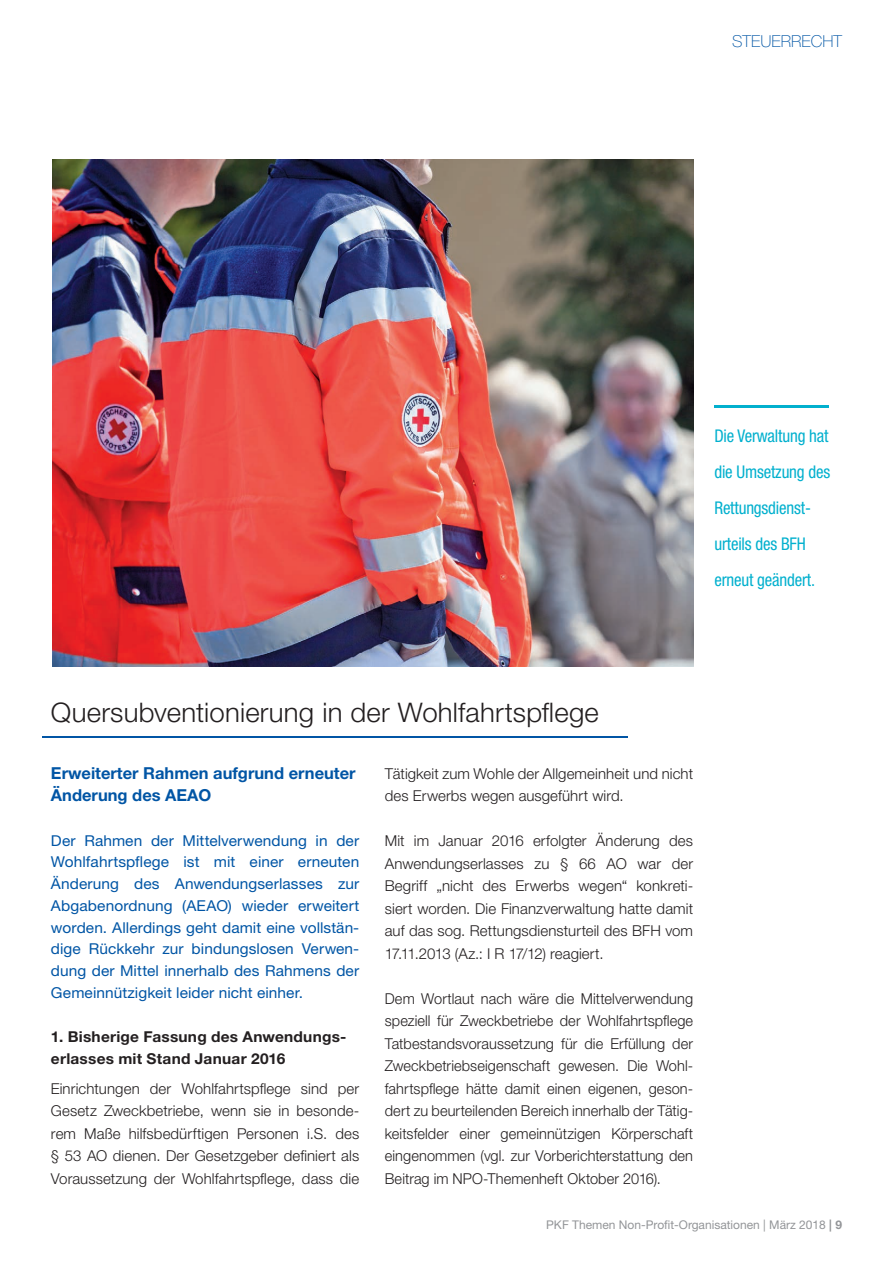
<style>
.page{position:relative;width:893px;height:1263px;background:#fff}
.page>*{position:absolute;margin:0;border:0;box-sizing:border-box;transform-origin:0 0}
.t1{font:300 27px "Helvetica Neue LT";letter-spacing:.01em;color:#231f20}
.t2{font:condensed 17.55px/36px "Helvetica Neue LT";letter-spacing:-.01em;color:#02b0ce;scale:.96 1}
.t3{font:700 16.5px/22.5px "Helvetica Neue LT";color:#0155a5}
.t4{font:100 16.5px "Helvetica Neue LT";color:#0155a5}
.t5{font:300 15px/22.5px "Helvetica Neue LT";letter-spacing:.005em;color:#231f20;text-align:justify}
.t6{font:15px/21.8px "Helvetica Neue LT";letter-spacing:.005em;color:#0155a5;text-align:justify}
.t7{font:700 15px/21.8px "Helvetica Neue LT";letter-spacing:.015em;color:#231f20}
.t8{font:12px "Helvetica Neue LT";color:#939598}
.s1{font-weight:700}
</style>
<div class="page">
<hr style="left:42px;top:736px;width:586px;height:2px;background:#0155a5">
<img style="left:52px;top:160px;width:641px;height:506px">
<hr style="left:714px;top:405px;width:115px;height:3px;background:#02b0ce">
<p class="t4" style="left:732px;top:35px;width:111px">STEUERRECHT</p>
<p class="t2" style="left:714px;top:419px;width:122px">Die Verwaltung hat die Umsetzung des<br>Rettungsdienst&shy;urteils des BFH erneut geändert.</p>
<h1 class="t1" style="left:51px;top:703px;width:549px">Quersubventionierung in der Wohlfahrtspflege</h1>
<p class="t3" style="left:51px;top:763px;width:306px">Erweiterter Rahmen aufgrund erneuter<br>Änderung des AEAO</p>
<p class="t6" style="left:51px;top:831px;width:310px">Der Rahmen der Mittelverwendung in der Wohlfahrtspflege ist mit einer erneuten Änderung des Anwendungserlasses zur Abgabenordnung (AEAO) wieder erweitert worden. Allerdings geht damit eine vollstän&shy;dige Rückkehr zur bindungslosen Verwen&shy;dung der Mittel innerhalb des Rahmens der Gemeinnützigkeit leider nicht einher.</p>
<p class="t7" style="left:51px;top:1027px;width:297px">1. Bisherige Fassung des Anwendungs&shy;erlasses mit Stand Januar 2016</p>
<p class="t5" style="left:51px;top:1079px;width:310px">Einrichtungen der Wohlfahrtspflege sind per Gesetz Zweckbetriebe, wenn sie in besonde&shy;rem Maße hilfsbedürftigen Personen i.S. des § 53 AO dienen. Der Gesetzgeber definiert als Voraussetzung der Wohlfahrtspflege, dass die</p>
<p class="t5" style="left:385px;top:764px;width:310px">Tätigkeit zum Wohle der Allgemeinheit und nicht des Erwerbs wegen ausgeführt wird.</p>
<p class="t5" style="left:385px;top:831px;width:310px">Mit im Januar 2016 erfolgter Änderung des Anwendungserlasses zu § 66 AO war der Begriff „nicht des Erwerbs wegen“ konkreti&shy;siert worden. Die Finanzverwaltung hatte damit auf das sog. Rettungsdiensturteil des BFH vom 17.11.2013 (Az.: I R 17/12) reagiert.</p>
<p class="t5" style="left:385px;top:989px;width:310px">Dem Wortlaut nach wäre die Mittelverwendung speziell für Zweckbetriebe der Wohlfahrtspflege Tatbestandsvoraussetzung für die Erfüllung der Zweckbetriebseigenschaft gewesen. Die Wohl&shy;fahrtspflege hätte damit einen eigenen, geson&shy;dert zu beurteilenden Bereich innerhalb der Tätig&shy;keitsfelder einer gemeinnützigen Körperschaft eingenommen (vgl. zur Vorberichterstattung den Beitrag im NPO-Themenheft Oktober 2016).</p>
<p class="t8" style="left:546px;top:1220px;width:297px">PKF Themen Non-Profit-Organisationen | März 2018 <span class="s1">| 9</span></p>
</div>
